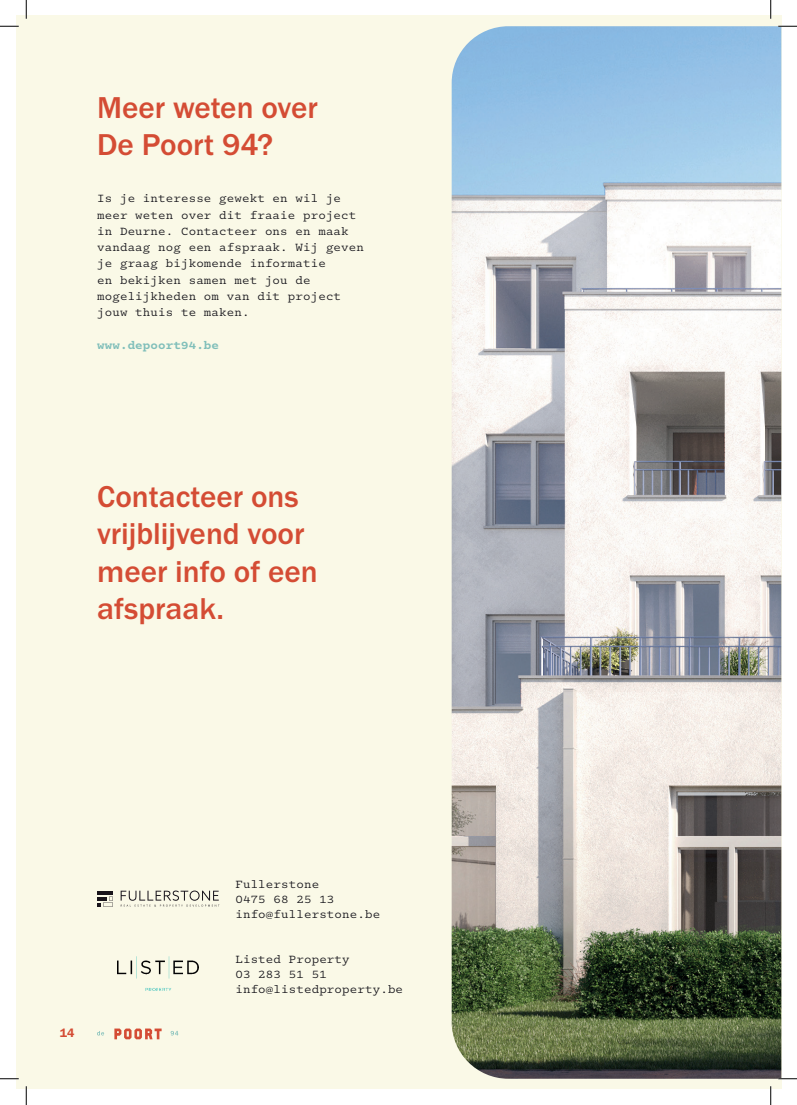
<style>
.page{position:relative;width:797px;height:1105px;background:#fff}
.page>*{position:absolute;margin:0;border:0;box-sizing:border-box;transform-origin:0 0}
.t1{font:500 31.25px/37.5px "Franklin Gothic URW";color:#d44c34}
.t2{font:12.5px/16.2px "Logic Monospace";letter-spacing:.01em;color:#15141a}
.t3{font:700 12.5px "Logic Monospace";letter-spacing:.01em;color:#80bfba}
.t4{font:12.5px "Franklin Gothic URW Dem";color:#d44c34}
</style>
<div class="page">
<div style="left:16px;top:16px;width:765px;height:1073px;background:#faf9e7"></div>
<img style="left:451px;top:26px;width:330px;height:1053px">
<svg style="left:97px;top:897px;width:16px;height:9px"></svg>
<hr style="left:97px;top:897px;width:10px;height:4px;background:#18141b">
<hr style="left:97px;top:891px;width:16px;height:4px;background:#18141b">
<svg style="left:121px;top:890px;width:98px;height:17px"></svg>
<img style="left:118px;top:957px;width:81px;height:34px">
<svg style="left:171px;top:1031px;width:7px;height:4px"></svg>
<svg style="left:114px;top:1028px;width:48px;height:11px"></svg>
<svg style="left:97px;top:1031px;width:7px;height:4px"></svg>
<svg style="left:0;top:25px;width:19px;height:2px"></svg>
<svg style="left:778px;top:25px;width:19px;height:2px"></svg>
<svg style="left:0;top:1078px;width:19px;height:1px"></svg>
<svg style="left:778px;top:1078px;width:19px;height:1px"></svg>
<svg style="left:25px;top:0;width:2px;height:19px"></svg>
<svg style="left:25px;top:1086px;width:2px;height:19px"></svg>
<svg style="left:770px;top:0;width:1px;height:19px"></svg>
<svg style="left:770px;top:1086px;width:1px;height:19px"></svg>
<h1 class="t1" style="left:97px;top:88px;width:222px">Meer weten over<br>De Poort 94?</h1>
<p class="t2" style="left:97px;top:191px;width:268px">Is je interesse gewekt en wil je meer weten over dit fraaie project in Deurne. Contacteer ons en maak vandaag nog een afspraak. Wij geven je graag bijkomende informatie<br>en bekijken samen met jou de mogelijkheden om van dit project jouw thuis te maken.</p>
<p class="t3" style="left:97px;top:337px;width:123px">www.depoort94.be</p>
<h1 class="t1" style="left:97px;top:477px;width:222px">Contacteer ons vrijblijvend voor meer info of een afspraak.</h1>
<p class="t4" style="left:60px;top:1025px;width:16px">14</p>
<p class="t2" style="left:235px;top:876px;width:146px;line-height:15px">Fullerstone<br>0475 68 25 13 info@fullerstone.be</p>
<p class="t2" style="left:235px;top:951px;width:169px;line-height:15px">Listed Property<br>03 283 51 51 info@listedproperty.be</p>
</div>
